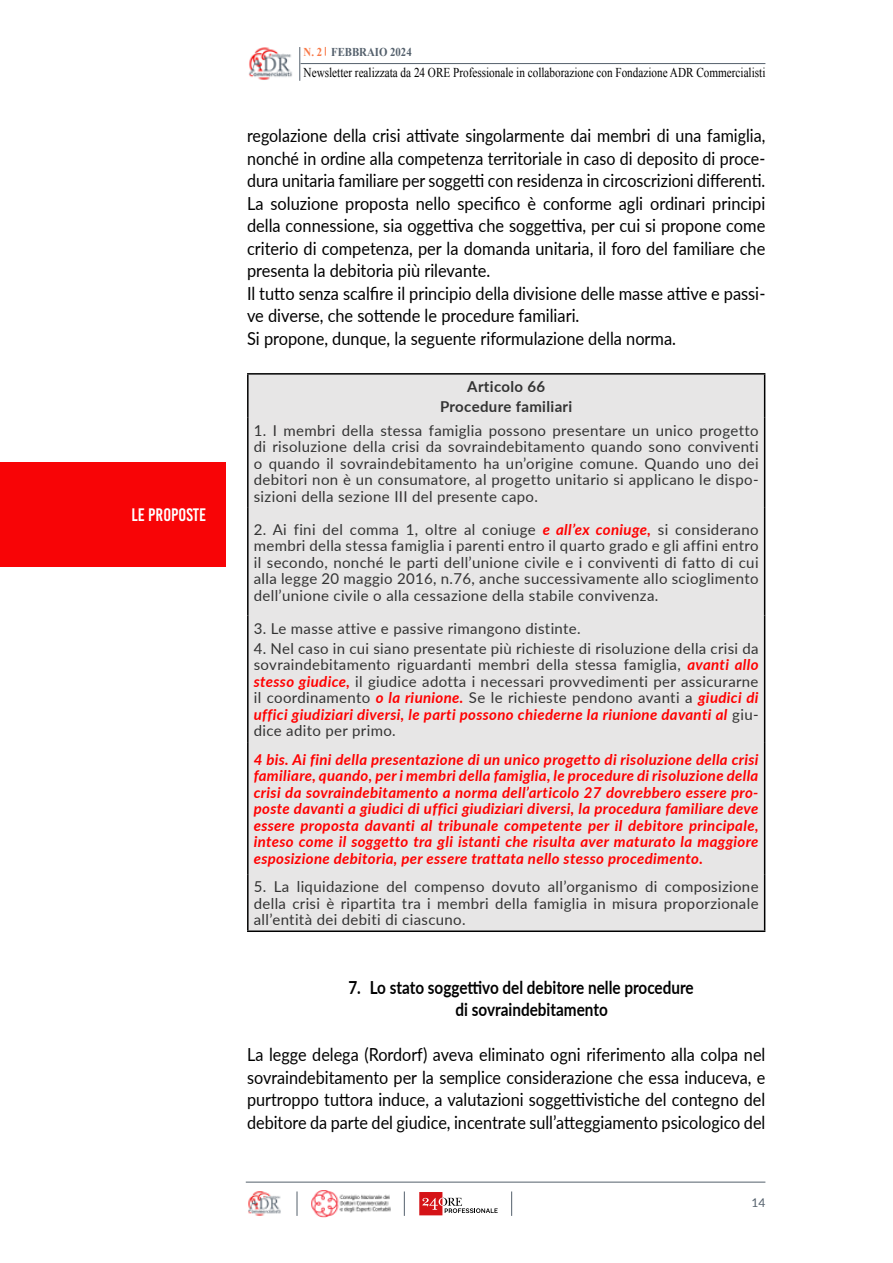
<style>
.page{position:relative;width:893px;height:1263px;background:#fff}
.page>*{position:absolute;margin:0;border:0;box-sizing:border-box;transform-origin:0 0}
.t1{font:18px/22.5px "Lato";color:#000;scale:.89 1}
.t2{font:18px/22.5px "Lato";color:#000;text-align:justify;scale:.9 1}
.t3{font:700 18px/22.5px "Lato";color:#000;scale:.85 1}
.t4{font:18px "Bebas Kai";color:#fff}
.t5{font:15px/16.5px "Lato";letter-spacing:.025em;color:#333;text-align:justify}
.t6{font:italic 700 15px/16.5px "Lato";letter-spacing:.025em;color:#f00;text-align:justify}
.t7{font:700 15px/19.8px "Lato";letter-spacing:.025em;color:#333;text-align:center}
.t8{font:13.5px "Times New Roman";color:#000;scale:.83 1}
.t9{font:700 12px "Times New Roman";color:#54606c;scale:.9 1}
.t10{font:12px "Lato";color:#54606c}
.s1{color:#f87847}
.s2{font-weight:700;font-style:italic;color:#f00}
</style>
<div class="page">
<hr style="left:246px;top:1182px;width:519px;height:1px;background:#54606c">
<svg style="left:511px;top:1191px;width:1px;height:25px"></svg>
<svg style="left:297px;top:1191px;width:1px;height:25px"></svg>
<img style="left:248px;top:1191px;width:33px;height:25px">
<svg style="left:404px;top:1191px;width:1px;height:25px"></svg>
<img style="left:311px;top:1190px;width:80px;height:27px">
<svg style="left:419px;top:1192px;width:79px;height:23px"></svg>
<hr style="left:299px;top:47px;width:1px;height:34px;background:#54606c">
<hr style="left:301px;top:63px;width:464px;height:1px;background:#54606c">
<div style="left:0;top:462px;width:225px;height:105px;background:#f80406"></div>
<img style="left:249px;top:47px;width:43px;height:33px">
<div style="left:249px;top:375px;width:515px;height:555px;background:#e7e6e6"></div>
<hr style="left:247px;top:373px;width:518px;height:2px;background:#000">
<hr style="left:247px;top:375px;width:2px;height:43px;background:#000">
<hr style="left:764px;top:375px;width:1px;height:43px;background:#000">
<hr style="left:247px;top:418px;width:2px;height:90px;background:#000">
<hr style="left:764px;top:418px;width:1px;height:90px;background:#000">
<hr style="left:247px;top:508px;width:2px;height:108px;background:#000">
<hr style="left:764px;top:508px;width:1px;height:108px;background:#000">
<hr style="left:247px;top:616px;width:2px;height:126px;background:#000">
<hr style="left:764px;top:616px;width:1px;height:126px;background:#000">
<hr style="left:247px;top:742px;width:2px;height:132px;background:#000">
<hr style="left:764px;top:742px;width:1px;height:132px;background:#000">
<hr style="left:247px;top:874px;width:2px;height:56px;background:#000">
<hr style="left:764px;top:874px;width:1px;height:56px;background:#000">
<hr style="left:247px;top:930px;width:518px;height:2px;background:#000">
<p class="t4" style="left:132px;top:505px;width:76px">LE PROPOSTE</p>
<p class="t9" style="left:304px;top:43px;width:122px"><span class="s1">N. 2</span> FEBBRAIO 2024</p>
<p class="t8" style="left:304px;top:63px;width:558px">Newsletter realizzata da 24 ORE Professionale in collaborazione con Fondazione ADR Commercialisti</p>
<p class="t1" style="left:247px;top:124px;width:584px">regolazione della crisi attivate singolarmente dai membri di una famiglia, nonché in ordine alla competenza territoriale in caso di deposito di proce&shy;dura unitaria familiare per soggetti con residenza in circoscrizioni differenti.<br>La soluzione proposta nello specifico è conforme agli ordinari principi della connessione, sia oggettiva che soggettiva, per cui si propone come criterio di competenza, per la domanda unitaria, il foro del familiare che presenta la debitoria più rilevante.<br>Il tutto senza scalfire il principio della divisione delle masse attive e passi&shy;ve diverse, che sottende le procedure familiari.<br>Si propone, dunque, la seguente riformulazione della norma.</p>
<p class="t7" style="left:440px;top:376px;width:134px">Articolo 66<br>Procedure familiari</p>
<p class="t5" style="left:254px;top:421px;width:506px">1. I membri della stessa famiglia possono presentare un unico progetto di risoluzione della crisi da sovraindebitamento quando sono conviventi o quando il sovraindebitamento ha un’origine comune. Quando uno dei debitori non è un consumatore, al progetto unitario si applicano le dispo&shy;sizioni della sezione III del presente capo.</p>
<p class="t5" style="left:254px;top:520px;width:506px">2. Ai fini del comma 1, oltre al coniuge <span class="s2">e all’ex coniuge,</span> si considerano membri della stessa famiglia i parenti entro il quarto grado e gli affini entro il secondo, nonché le parti dell’unione civile e i conviventi di fatto di cui alla legge 20 maggio 2016, n.76, anche successivamente allo scioglimento dell’unione civile o alla cessazione della stabile convivenza.</p>
<p class="t5" style="left:254px;top:619px;width:328px">3. Le masse attive e passive rimangono distinte.</p>
<p class="t5" style="left:254px;top:639px;width:506px">4. Nel caso in cui siano presentate più richieste di risoluzione della crisi da sovraindebitamento riguardanti membri della stessa famiglia, <span class="s2">avanti allo stesso giudice,</span> il giudice adotta i necessari provvedimenti per assicurarne il coordinamento <span class="s2">o la riunione.</span> Se le richieste pendono avanti a <span class="s2">giudici di uffici giudiziari diversi, le parti possono chiederne la riunione davanti al</span> giu&shy;dice adito per primo.</p>
<p class="t6" style="left:254px;top:750px;width:506px">4 bis. Ai fini della presentazione di un unico progetto di risoluzione della crisi familiare, quando, per i membri della famiglia, le procedure di risoluzione della crisi da sovraindebitamento a norma dell’articolo 27 dovrebbero essere pro&shy;poste davanti a giudici di uffici giudiziari diversi, la procedura familiare deve essere proposta davanti al tribunale competente per il debitore principale, inteso come il soggetto tra gli istanti che risulta aver maturato la maggiore esposizione debitoria, per essere trattata nello stesso procedimento.</p>
<p class="t5" style="left:254px;top:878px;width:506px">5. La liquidazione del compenso dovuto all’organismo di composizione della crisi è ripartita tra i membri della famiglia in misura proporzionale all’entità dei debiti di ciascuno.</p>
<p class="t3" style="left:456px;top:975px;width:282px;text-indent:-107px">7. Lo stato soggettivo del debitore nelle procedure di sovraindebitamento</p>
<p class="t2" style="left:247px;top:1042px;width:577px">La legge delega (Rordorf) aveva eliminato ogni riferimento alla colpa nel sovraindebitamento per la semplice considerazione che essa induceva, e purtroppo tuttora induce, a valutazioni soggettivistiche del contegno del debitore da parte del giudice, incentrate sull’atteggiamento psicologico del</p>
<p class="t10" style="left:751px;top:1194px;width:15px">14</p>
</div>
